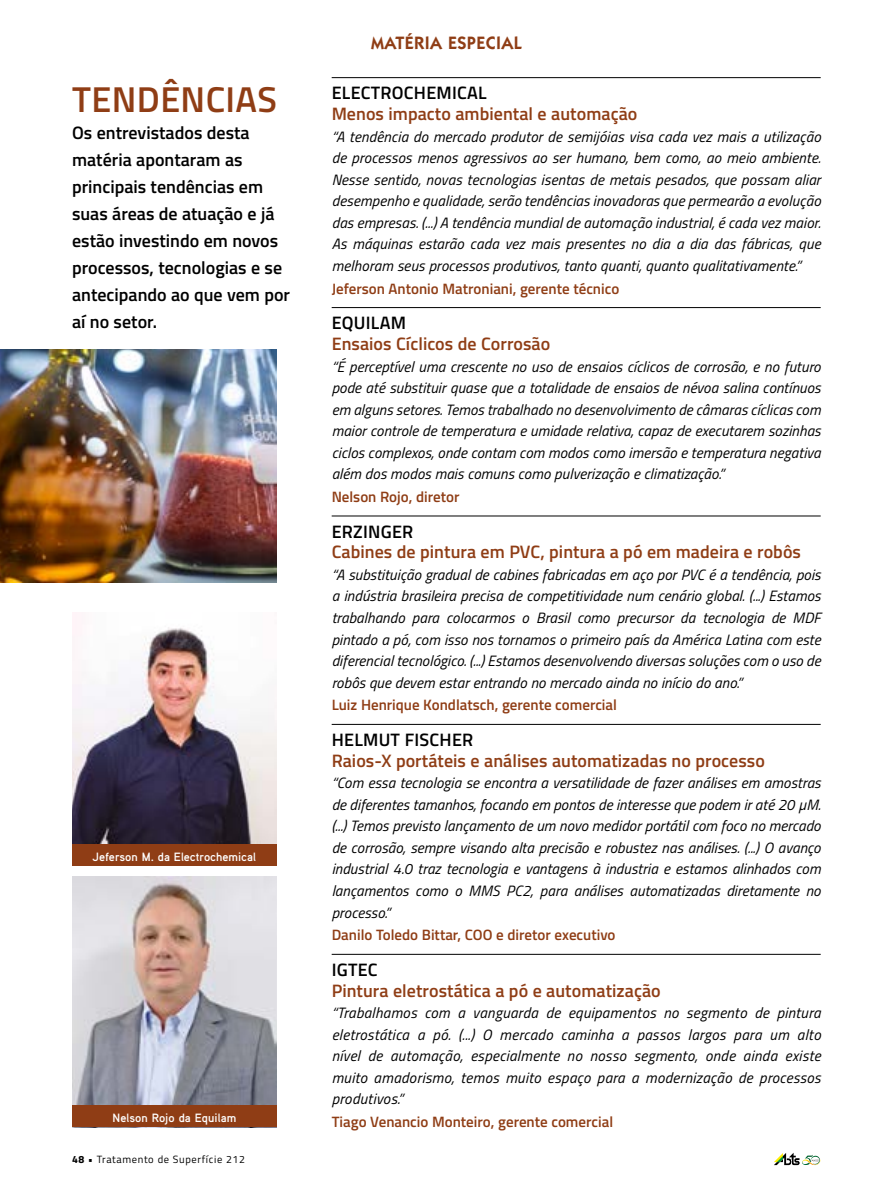
<style>
.page{position:relative;width:893px;height:1191px;background:#fff}
.page>*{position:absolute;margin:0;border:0;box-sizing:border-box;transform-origin:0 0}
.t1{font:600 36px "Titillium";letter-spacing:.01em;color:#8f3d15}
.t2{font:600 18px/27px "Titillium";color:#000}
.t3{font:600 18px "Titillium";letter-spacing:.005em;color:#8f3d15}
.t4{font:600 18px "ITC Kabel Std";letter-spacing:.02em;color:#8f3d15}
.t5{font:italic 15px/21.6px "Titillium";letter-spacing:.005em;color:#000;text-align:justify}
.t6{font:600 15px "Titillium";color:#8f3d15}
.t7{font:700 12px "Aaux Pro";color:#fff}
.t8{font:10.5px "Titillium";letter-spacing:.06em;color:#000}
.s1{font-weight:700}
</style>
<div class="page">
<hr style="left:332px;top:77px;width:489px;height:1px;background:#000">
<hr style="left:332px;top:307px;width:489px;height:1px;background:#000">
<hr style="left:332px;top:515px;width:489px;height:1px;background:#000">
<hr style="left:332px;top:724px;width:489px;height:1px;background:#000">
<hr style="left:332px;top:954px;width:489px;height:1px;background:#000">
<svg style="left:774px;top:1152px;width:46px;height:13px"></svg>
<img style="left:72px;top:876px;width:204px;height:229px">
<img style="left:72px;top:612px;width:204px;height:232px">
<div style="left:72px;top:844px;width:204px;height:22px;background:#8f3d15"></div>
<div style="left:72px;top:1105px;width:204px;height:22px;background:#8f3d15"></div>
<img style="left:0;top:349px;width:276px;height:234px">
<h1 class="t1" style="left:72px;top:72px;width:206px">TENDÊNCIAS</h1>
<p class="t2" style="left:72px;top:118px;width:219px">Os entrevistados desta matéria apontaram as principais tendências em suas áreas de atuação e já estão investindo em novos processos, tecnologias e se antecipando ao que vem por aí no setor.</p>
<p class="t7" style="left:93px;top:849px;width:165px">Jeferson M. da Electrochemical</p>
<p class="t7" style="left:113px;top:1110px;width:125px">Nelson Rojo da Equilam</p>
<p class="t8" style="left:72px;top:1151px;width:174px"><span class="s1">48 •</span> Tratamento de Superfície 212</p>
<p class="t4" style="left:371px;top:32px;width:152px">MATÉRIA ESPECIAL</p>
<p class="t2" style="left:332px;top:79px;width:156px">ELECTROCHEMICAL</p>
<p class="t3" style="left:332px;top:100px;width:307px">Menos impacto ambiental e automação</p>
<p class="t5" style="left:332px;top:125px;width:491px">“A tendência do mercado produtor de semijóias visa cada vez mais a utilização de processos menos agressivos ao ser humano, bem como, ao meio ambiente.<br>Nesse sentido, novas tecnologias isentas de metais pesados, que possam aliar desempenho e qualidade, serão tendências inovadoras que permearão a evolução das empresas. (...) A tendência mundial de automação industrial, é cada vez maior.<br>As máquinas estarão cada vez mais presentes no dia a dia das fábricas, que melhoram seus processos produtivos, tanto quanti, quanto qualitativamente.”</p>
<p class="t6" style="left:332px;top:277px;width:289px">Jeferson Antonio Matroniani, gerente técnico</p>
<p class="t2" style="left:332px;top:308px;width:76px">EQUILAM</p>
<p class="t3" style="left:332px;top:330px;width:220px">Ensaios Cíclicos de Corrosão</p>
<p class="t5" style="left:332px;top:355px;width:491px">“É perceptível uma crescente no uso de ensaios cíclicos de corrosão, e no futuro pode até substituir quase que a totalidade de ensaios de névoa salina contínuos em alguns setores. Temos trabalhado no desenvolvimento de câmaras cíclicas com maior controle de temperatura e umidade relativa, capaz de executarem sozinhas ciclos complexos, onde contam com modos como imersão e temperatura negativa além dos modos mais comuns como pulverização e climatização.”</p>
<p class="t6" style="left:332px;top:485px;width:129px">Nelson Rojo, diretor</p>
<p class="t2" style="left:332px;top:517px;width:83px">ERZINGER</p>
<p class="t3" style="left:332px;top:538px;width:471px">Cabines de pintura em PVC, pintura a pó em madeira e robôs</p>
<p class="t5" style="left:332px;top:563px;width:491px">“A substituição gradual de cabines fabricadas em aço por PVC é a tendência, pois a indústria brasileira precisa de competitividade num cenário global. (...) Estamos trabalhando para colocarmos o Brasil como precursor da tecnologia de MDF pintado a pó, com isso nos tornamos o primeiro país da América Latina com este diferencial tecnológico. (...) Estamos desenvolvendo diversas soluções com o uso de robôs que devem estar entrando no mercado ainda no início do ano.”</p>
<p class="t6" style="left:332px;top:694px;width:287px">Luiz Henrique Kondlatsch, gerente comercial</p>
<p class="t2" style="left:332px;top:725px;width:143px">HELMUT FISCHER</p>
<p class="t3" style="left:332px;top:747px;width:435px">Raios-X portáteis e análises automatizadas no processo</p>
<p class="t5" style="left:332px;top:771px;width:491px">“Com essa tecnologia se encontra a versatilidade de fazer análises em amostras de diferentes tamanhos, focando em pontos de interesse que podem ir até 20 µM. (...) Temos previsto lançamento de um novo medidor portátil com foco no mercado de corrosão, sempre visando alta precisão e robustez nas análises. (...) O avanço industrial 4.0 traz tecnologia e vantagens à industria e estamos alinhados com lançamentos como o MMS PC2, para análises automatizadas diretamente no processo.”</p>
<p class="t6" style="left:332px;top:923px;width:285px">Danilo Toledo Bittar, COO e diretor executivo</p>
<p class="t2" style="left:332px;top:955px;width:47px">IGTEC</p>
<p class="t3" style="left:332px;top:977px;width:331px">Pintura eletrostática a pó e automatização</p>
<p class="t5" style="left:332px;top:1001px;width:491px">“Trabalhamos com a vanguarda de equipamentos no segmento de pintura eletrostática a pó. (...) O mercado caminha a passos largos para um alto nível de automação, especialmente no nosso segmento, onde ainda existe muito amadorismo, temos muito espaço para a modernização de processos produtivos.”</p>
<p class="t6" style="left:332px;top:1110px;width:283px">Tiago Venancio Monteiro, gerente comercial</p>
</div>
